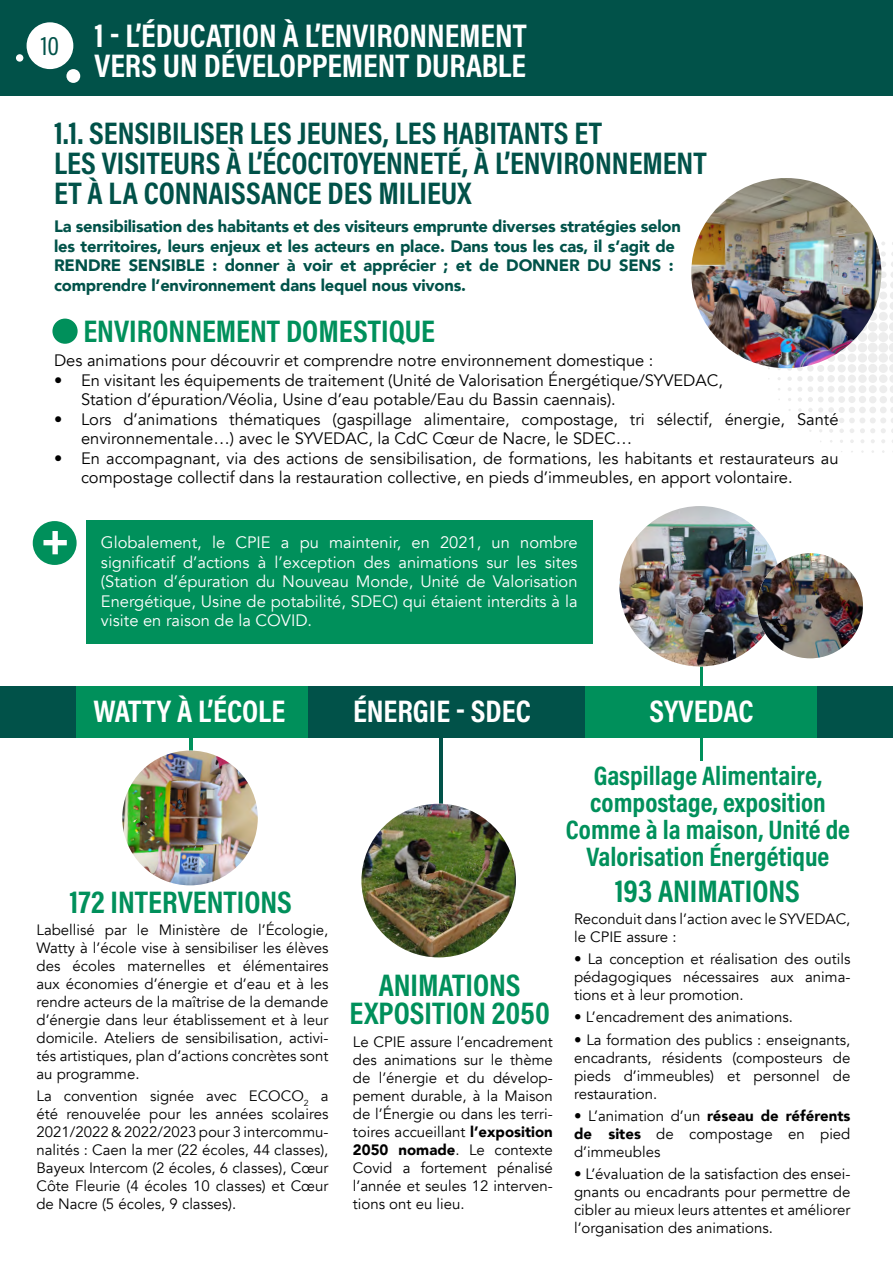
<style>
.page{position:relative;width:893px;height:1263px;background:#fff}
.page>*{position:absolute;margin:0;border:0;box-sizing:border-box;transform-origin:0 0}
.t1{font:700 33px/30px "Acumin Pro Cond";color:#fff;text-align:right}
.t2{font:700 31.5px/30px "Acumin Pro Cond";color:#015249}
.t3{font:700 31.5px/28.2px "Acumin Pro Cond";color:#00905b;text-align:center}
.t4{font:700 31.5px "Acumin Pro Cond";color:#fff}
.t5{font:700 27px/27px "Acumin Pro Cond";color:#00905b;text-align:center}
.t6{font:16.5px/19.5px "Avenir";color:#000}
.t7{font:900 16.5px/19.5px "Avenir";letter-spacing:-.01em;color:#015249}
.t8{font:16.5px/19.5px "Avenir";color:#fff;text-align:justify}
.t9{font:15px/18px "Avenir";color:#000;text-align:justify}
.s1{font-weight:900}
</style>
<div class="page">
<svg style="left:881px;top:439px;width:4px;height:4px"></svg>
<svg style="left:871px;top:439px;width:4px;height:4px"></svg>
<svg style="left:787px;top:252px;width:106px;height:181px"></svg>
<hr style="left:701px;top:589px;width:2px;height:171px;background:#00905b">
<div style="left:33px;top:521px;width:44px;height:44px;background:#00905b;border-radius:50%"></div>
<svg style="left:43px;top:531px;width:24px;height:23px"></svg>
<div style="left:0;top:0;width:893px;height:96px;background:#015249"></div>
<div style="left:27px;top:22px;width:46px;height:47px;background:#fff;border-radius:50%"></div>
<div style="left:66px;top:69px;width:14px;height:14px;background:#fff;border-radius:50%"></div>
<div style="left:16px;top:54px;width:7px;height:8px;background:#fff;border-radius:50%"></div>
<img style="left:691px;top:178px;width:190px;height:190px;border-radius:95px">
<div style="left:86px;top:520px;width:506px;height:123px;background:#00905b"></div>
<div style="left:0;top:686px;width:893px;height:51px;background:#015249"></div>
<div style="left:77px;top:686px;width:231px;height:51px;background:#00905b"></div>
<div style="left:585px;top:686px;width:231px;height:51px;background:#00905b"></div>
<hr style="left:189px;top:733px;width:3px;height:106px;background:#00905b">
<img style="left:122px;top:750px;width:136px;height:135px;border-radius:68px">
<img style="left:619px;top:506px;width:162px;height:160px;border-radius:80px">
<hr style="left:439px;top:731px;width:3px;height:146px;background:#015249">
<img style="left:361px;top:804px;width:155px;height:153px;border-radius:77px">
<img style="left:757px;top:553px;width:106px;height:105px;border-radius:53px">
<div style="left:52px;top:319px;width:26px;height:25px;background:#00905b;border-radius:50%"></div>
<h1 class="t1" style="left:41px;top:20px;width:487px"><sub>10</sub> 1 - L’ÉDUCATION À L’ENVIRONNEMENT<br>VERS UN DÉVELOPPEMENT DURABLE</h1>
<h2 class="t2" style="left:54px;top:118px;width:654px">1.1. SENSIBILISER LES JEUNES, LES HABITANTS ET<br>LES VISITEURS À L’ÉCOCITOYENNETÉ, À L’ENVIRONNEMENT<br>ET À LA CONNAISSANCE DES MILIEUX</h2>
<p class="t7" style="left:54px;top:216px;width:628px">La sensibilisation des habitants et des visiteurs emprunte diverses stratégies selon les territoires, leurs enjeux et les acteurs en place. Dans tous les cas, il s’agit de RENDRE SENSIBLE : donner à voir et apprécier ; et de DONNER DU SENS : comprendre l’environnement dans lequel nous vivons.</p>
<h2 class="t3" style="left:83px;top:317px;width:353px">ENVIRONNEMENT DOMESTIQUE</h2>
<p class="t6" style="left:54px;top:351px;width:601px">Des animations pour découvrir et comprendre notre environnement domestique :</p>
<p class="t6" style="left:81px;top:371px;width:644px;text-indent:-27px">• En visitant les équipements de traitement (Unité de Valorisation Énergétique/SYVEDAC,<br>Station d’épuration/Véolia, Usine d’eau potable/Eau du Bassin caennais).</p>
<p class="t6" style="left:81px;top:410px;width:759px;text-indent:-27px">• Lors d’animations thématiques (gaspillage alimentaire, compostage, tri sélectif, énergie, Santé environnementale…) avec le SYVEDAC, la CdC Cœur de Nacre, le SDEC…</p>
<p class="t6" style="left:81px;top:449px;width:759px;text-indent:-27px">• En accompagnant, via des actions de sensibilisation, de formations, les habitants et restaurateurs au compostage collectif dans la restauration collective, en pieds d’immeubles, en apport volontaire.</p>
<p class="t8" style="left:101px;top:533px;width:478px">Globalement, le CPIE a pu maintenir, en 2021, un nombre significatif d’actions à l’exception des animations sur les sites (Station d’épuration du Nouveau Monde, Unité de Valorisation Energétique, Usine de potabilité, SDEC) qui étaient interdits à la visite en raison de la COVID.</p>
<h2 class="t4" style="left:94px;top:690px;width:193px">WATTY À L’ÉCOLE</h2>
<h2 class="t4" style="left:353px;top:690px;width:179px">ÉNERGIE - SDEC</h2>
<h2 class="t4" style="left:650px;top:690px;width:106px">SYVEDAC</h2>
<h3 class="t5" style="left:566px;top:762px;width:286px">Gaspillage Alimentaire, compostage, exposition<br>Comme à la maison, Unité de<br>Valorisation Énergétique</h3>
<h2 class="t3" style="left:69px;top:887px;width:224px">172 INTERVENTIONS</h2>
<h2 class="t3" style="left:615px;top:876px;width:187px">193 ANIMATIONS</h2>
<p class="t9" style="left:574px;top:910px;width:278px">Reconduit dans l’action avec le SYVEDAC, le CPIE assure :</p>
<p class="t9" style="left:574px;top:950px;width:278px">• La conception et réalisation des outils pédagogiques nécessaires aux anima&shy;tions et à leur promotion.</p>
<p class="t9" style="left:574px;top:1008px;width:220px">• L’encadrement des animations.</p>
<p class="t9" style="left:574px;top:1031px;width:278px">• La formation des publics : enseignants, encadrants, résidents (composteurs de pieds d’immeubles) et personnel de restauration.</p>
<p class="t9" style="left:574px;top:1107px;width:278px">• L’animation d’un <span class="s1">réseau de référents de sites</span> de compostage en pied d’immeubles</p>
<p class="t9" style="left:574px;top:1165px;width:278px">• L’évaluation de la satisfaction des ensei&shy;gnants ou encadrants pour permettre de cibler au mieux leurs attentes et améliorer l’organisation des animations.</p>
<p class="t9" style="left:37px;top:921px;width:294px">Labellisé par le Ministère de l’Écologie, Watty à l’école vise à sensibiliser les élèves des écoles maternelles et élémentaires aux économies d’énergie et d’eau et à les rendre acteurs de la maîtrise de la demande d’énergie dans leur établissement et à leur domicile. Ateliers de sensibilisation, activi&shy;tés artistiques, plan d’actions concrètes sont au programme.</p>
<p class="t9" style="left:36px;top:1087px;width:293px">La convention signée avec ECOCO<sub>2</sub> a été renouvelée pour les années scolaires 2021/2022 &amp; 2022/2023 pour 3 intercommu&shy;nalités : Caen la mer (22 écoles, 44 classes), Bayeux Intercom (2 écoles, 6 classes), Cœur Côte Fleurie (4 écoles 10 classes) et Cœur de Nacre (5 écoles, 9 classes).</p>
<h2 class="t3" style="left:349px;top:970px;width:202px">ANIMATIONS<br>EXPOSITION 2050</h2>
<p class="t9" style="left:353px;top:1033px;width:201px">Le CPIE assure l’encadrement des animations sur le thème de l’énergie et du dévelop&shy;pement durable, à la Maison de l’Énergie ou dans les terri&shy;toires accueillant <span class="s1">l’exposition 2050 nomade</span>. Le contexte Covid a fortement pénalisé l’année et seules 12 interven&shy;tions ont eu lieu.</p>
</div>
